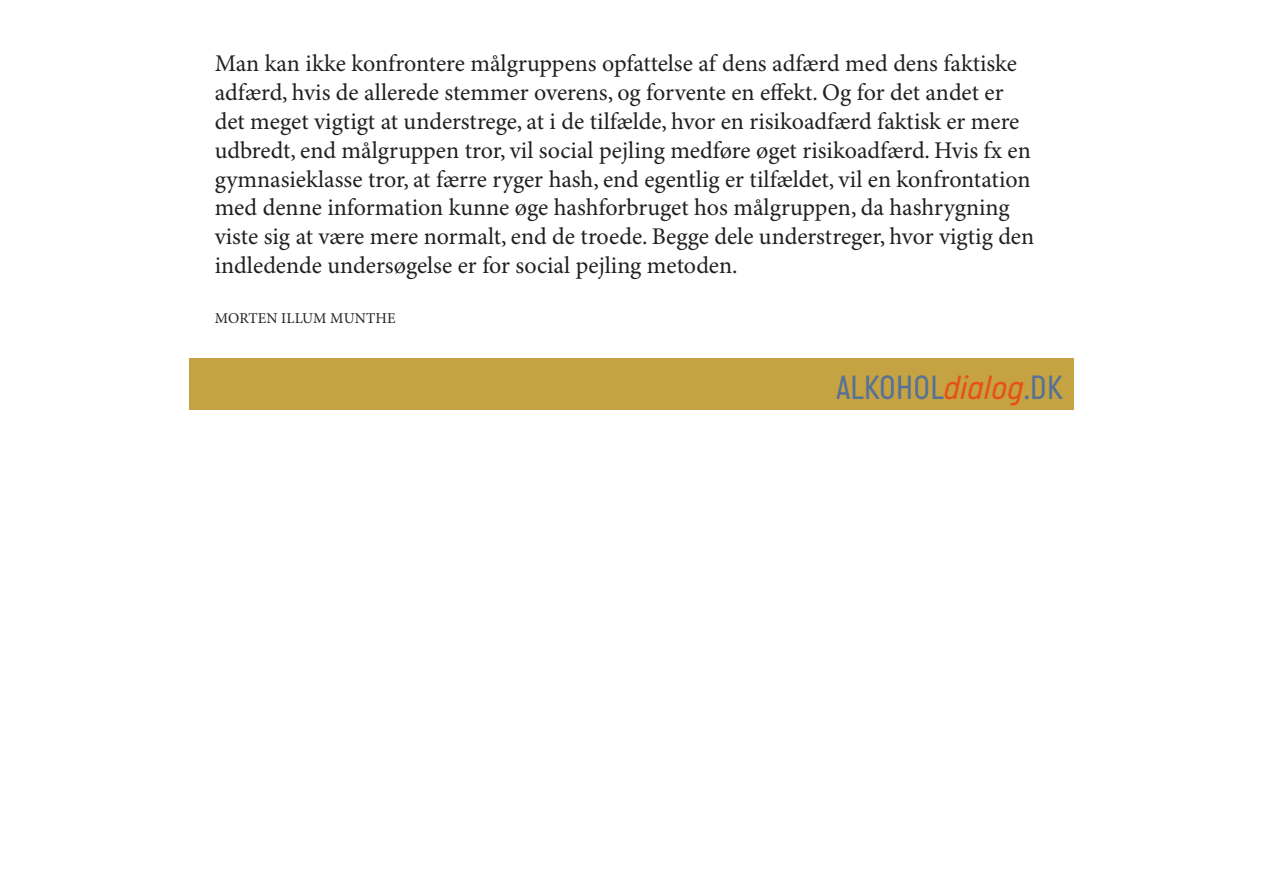
<style>
.page{position:relative;width:1263px;height:893px;background:#fff}
.page>*{position:absolute;margin:0;border:0;box-sizing:border-box;transform-origin:0 0}
.t1{font:34.5px "Italian Plate No 1";color:#577296}
.t2{font:24px/28.8px "Minion Pro";color:#231f20}
.t3{font:15px "Minion Pro";letter-spacing:.01em;color:#231f20}
.s1{font-style:italic;color:#e84f15}
</style>
<div class="page">
<div style="left:190px;top:359px;width:884px;height:51px;background:#c5a342"></div>
<p class="t2" style="left:215px;top:50px;width:821px">Man kan ikke konfrontere målgruppens opfattelse af dens adfærd med dens faktiske adfærd, hvis de allerede stemmer overens, og forvente en effekt. Og for det andet er det meget vigtigt at understrege, at i de tilfælde, hvor en risikoadfærd faktisk er mere udbredt, end målgruppen tror, vil social pejling medføre øget risikoadfærd. Hvis fx en gymnasieklasse tror, at færre ryger hash, end egentlig er tilfældet, vil en konfrontation med denne information kunne øge hashforbruget hos målgruppen, da hashrygning viste sig at være mere normalt, end de troede. Begge dele understreger, hvor vigtig den indledende undersøgelse er for social pejling metoden.</p>
<p class="t3" style="left:215px;top:310px;width:182px">MORTEN ILLUM MUNTHE</p>
<p class="t1" style="left:836px;top:369px;width:228px">ALKOHOL<span class="s1">dialog</span>.DK</p>
</div>
